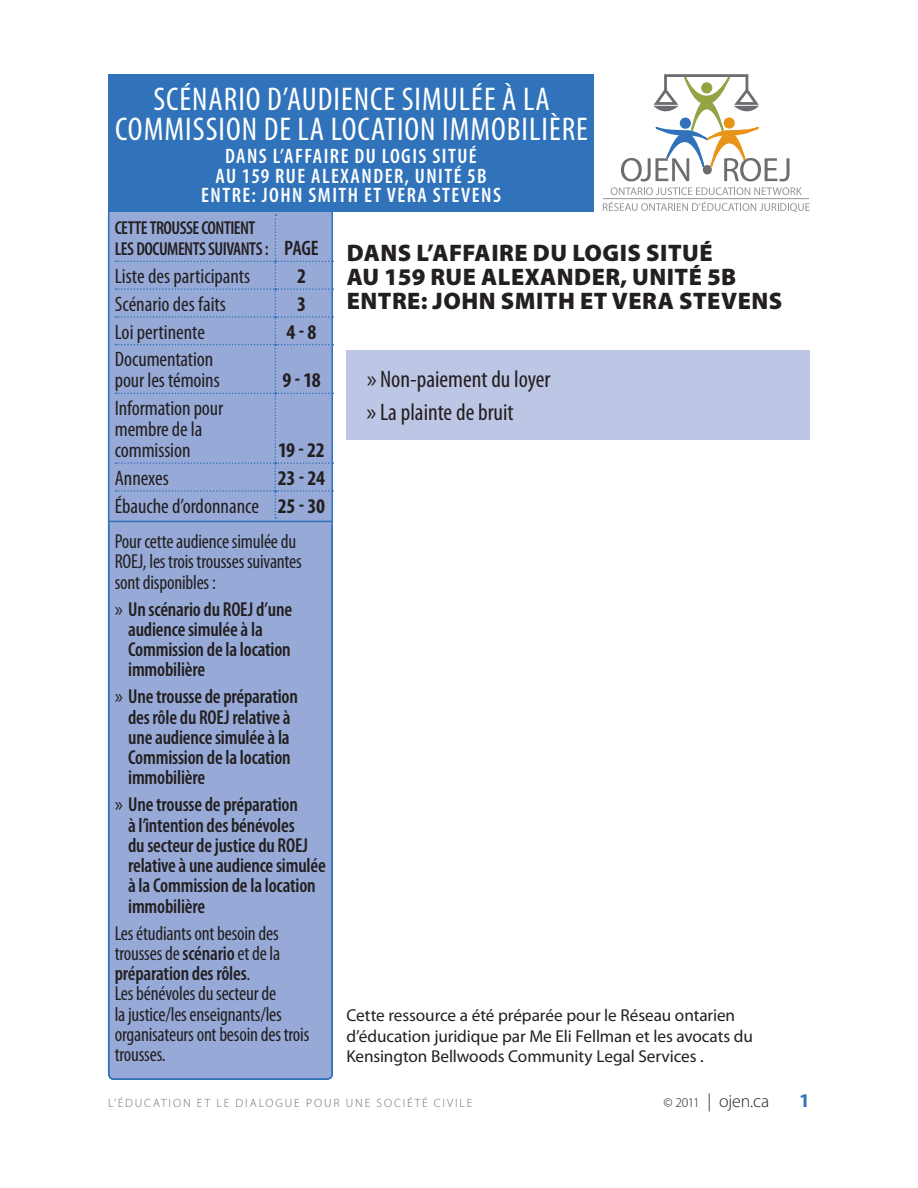
<style>
.page{position:relative;width:918px;height:1188px;background:#fff}
.page>*{position:absolute;margin:0;border:0;box-sizing:border-box;transform-origin:0 0}
.t1{font:condensed 33px "Myriad Pro";letter-spacing:.03em;color:#fff}
.t2{font:900 24px/24px "Myriad Pro";letter-spacing:.02em;color:#231f20}
.t3{font:condensed 24px/33.8px "Myriad Pro";color:#231f20}
.t4{font:condensed 21px/21px "Myriad Pro";letter-spacing:-.005em;color:#231f20}
.t5{font:600 condensed 21px/19.5px "Myriad Pro";letter-spacing:.07em;color:#fff;text-align:center}
.t6{font:700 condensed 21px "Myriad Pro";color:#231f20}
.t7{font:600 condensed 20.25px/20.2px "Myriad Pro";letter-spacing:-.01em;color:#231f20}
.t8{font:condensed 20.25px/20.2px "Myriad Pro";letter-spacing:-.01em;color:#231f20}
.t9{font:700 19.5px "Myriad Pro";color:#3073ba}
.t10{font:600 condensed 18.75px/21px "Myriad Pro";letter-spacing:-.03em;color:#231f20}
.t11{font:300 18px "Myriad Pro";color:#231f20}
.t12{font:17.25px/20.7px "Myriad Pro";letter-spacing:-.005em;color:#231f20}
.t13{font:300 12px "Myriad Pro";letter-spacing:.16em;color:#6c6d70}
.s1{font-size:21px}
.s2{font-weight:700}
.s3{font-weight:400;font-stretch:normal}
.s4{font-weight:600}
.s5{font-stretch:normal}
.s6{font-size:13.5px}
</style>
<div class="page">
<div style="left:109px;top:213px;width:223px;height:866px;background:#97aad7;border-radius:5px"></div>
<svg style="left:111px;top:212px;width:219px;height:311px"></svg>
<svg style="left:116px;top:214px;width:214px;height:305px"></svg>
<svg style="left:603px;top:202px;width:207px;height:10px"></svg>
<hr style="left:603px;top:198px;width:206px;height:1px;background:#939598">
<svg style="left:611px;top:74px;width:191px;height:121px"></svg>
<div style="left:108px;top:74px;width:486px;height:138px;background:#3073ba"></div>
<div style="left:346px;top:350px;width:464px;height:89px;background:#bdc7e5"></div>
<hr style="left:108px;top:521px;width:224px;height:1px;background:#3073ba">
<div style="left:108px;top:206px;width:225px;height:874px;border:2px solid #3073ba;border-radius:5px"></div>
<h1 class="t1" style="left:153px;top:79px;width:69px">Scénario</h1>
<h1 class="t1" style="left:267px;top:79px;width:269px">d’audience simulée à la</h1>
<h1 class="t1" style="left:115px;top:109px;width:15px">Commissio</h1>
<h1 class="t1" style="left:242px;top:109px;width:217px">n delalocation immo</h1>
<h1 class="t1" style="left:507px;top:109px;width:68px">bilière</h1>
<p class="t5" style="left:201px;top:146px;width:300px">Dans l’affaire du logis situé<br>au 159 rue Alexander, unité 5B<br>Entre: John Smith et Vera Stevens</p>
<p class="t10" style="left:115px;top:217px;width:205px;text-indent:35px">trousse contient<br>les documents suivants : <span class="s1">PAGE</span></p>
<p class="t4" style="left:115px;top:265px;width:137px">Liste des participants</p>
<p class="t6" style="left:297px;top:263px;width:10px">2</p>
<p class="t4" style="left:115px;top:293px;width:113px">Scénario des faits</p>
<p class="t6" style="left:297px;top:291px;width:10px">3</p>
<p class="t4" style="left:115px;top:321px;width:92px">Loi pertinente</p>
<p class="t6" style="left:287px;top:318px;width:32px">4 - 8</p>
<p class="t4" style="left:115px;top:349px;width:107px">Documentation pour les témoins</p>
<p class="t10" style="left:115px;top:217px;width:8px">Cette</p>
<p class="t6" style="left:282px;top:367px;width:40px">9 - 18</p>
<p class="t4" style="left:115px;top:397px;width:110px">Information pour membre de la commission</p>
<p class="t6" style="left:278px;top:437px;width:48px">19 - 22</p>
<p class="t4" style="left:115px;top:467px;width:56px">Annexes</p>
<p class="t4" style="left:115px;top:464px;width:212px;line-height:27.8px;text-align:right"><span class="s2">23 - 24<br></span>Ébauche d’ordonnance <span class="s2">25 - 30</span></p>
<p class="t8" style="left:115px;top:531px;width:189px">Pour cette audience simulée du<br>ROEJ, les trois trousses suivantes sont disponibles :</p>
<p class="t7" style="left:128px;top:598px;width:165px;text-indent:-13px"><span class="s3">»</span> Un scénario du ROEJ d’une audience simulée à la<br>Commission de la location immobilière</p>
<p class="t7" style="left:128px;top:686px;width:171px;text-indent:-13px"><span class="s3">»</span> Une trousse de préparation des rôle du ROEJ relative à une audience simulée à la<br>Commission de la location immobilière</p>
<p class="t7" style="left:128px;top:794px;width:199px;text-indent:-13px"><span class="s3">»</span> Une trousse de préparation<br>à l’intention des bénévoles<br>du secteur de justice du ROEJ relative à une audience simulée à la Commission de la location immobilière</p>
<p class="t8" style="left:115px;top:922px;width:196px">Les étudiants ont besoin des trousses de <span class="s4">scénario</span> et de la <span class="s4">préparation des rôles</span>.<br>Les bénévoles du secteur de<br>la justice/les enseignants/les organisateurs ont besoin des trois trousses.</p>
<p class="t2" style="left:347px;top:240px;width:437px">DANS L’AFFAIRE DU LOGIS SITUÉ<br>AU 159 RUE ALEXANDER, UNITÉ 5B<br>ENTRE: JOHN SMITH ET VERA STEVENS</p>
<p class="t3" style="left:367px;top:362px;width:185px"><span class="s5">»</span> Non-paiement du loyer <span class="s5">»</span> La plainte de bruit</p>
<p class="t12" style="left:346px;top:1005px;width:408px">Cette ressource a été préparée pour le Réseau ontarien d’éducation juridique par Me Eli Fellman et les avocats du<br>Kensington Bellwoods Community Legal Services .</p>
<p class="t13" style="left:108px;top:1096px;width:366px">L’ÉDUCATION ET LE DIALOGUE POUR UNE SOCIÉTÉ CIVILE</p>
<p class="t11" style="left:663px;top:1090px;width:107px"><span class="s6">© 2011</span> | OJEN.CA</p>
<p class="t9" style="left:799px;top:1088px;width:12px">1</p>
</div>
